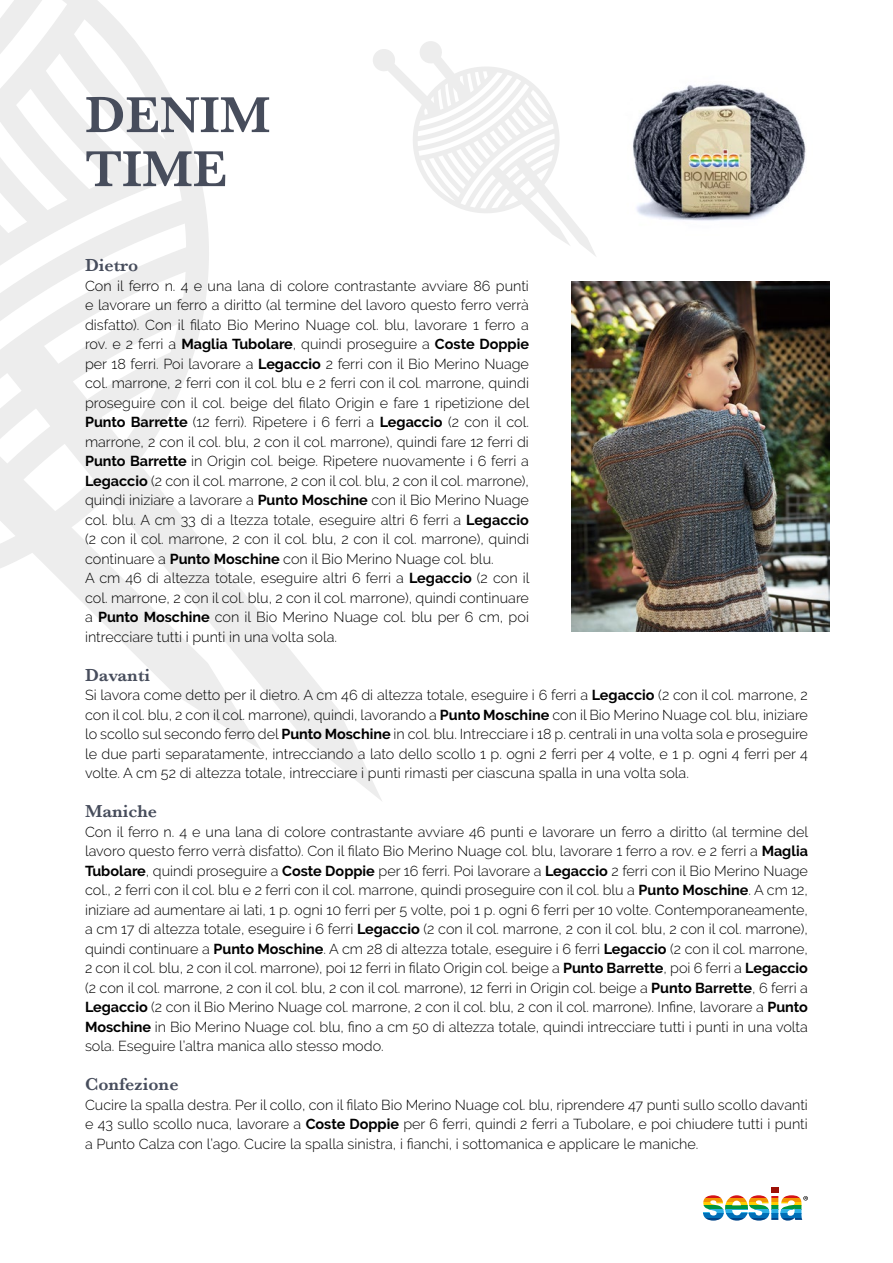
<style>
.page{position:relative;width:893px;height:1263px;background:#fff}
.page>*{position:absolute;margin:0;border:0;box-sizing:border-box;transform-origin:0 0}
.t1{font:600 52.5px/54px "Baskerville";color:#474d5c}
.t2{font:600 18px "Baskerville";color:#474d5c}
.t3{font:300 14.4px/19.5px "Raleway";color:#000;text-align:justify}
.s1{font-weight:700}
</style>
<div class="page">
<svg style="left:0;top:0;width:382px;height:801px"></svg>
<svg style="left:373px;top:41px;width:223px;height:216px"></svg>
<img style="left:571px;top:282px;width:259px;height:349px">
<img style="left:633px;top:84px;width:173px;height:137px">
<svg style="left:703px;top:1187px;width:105px;height:34px"></svg>
<h1 class="t1" style="left:85px;top:88px;width:187px">DENIM<br>TIME</h1>
<p class="t2" style="left:85px;top:253px;width:55px">Dietro</p>
<p class="t3" style="left:85px;top:276px;width:446px;text-align:left">Con il ferro n. 4 e una lana di colore contrastante avviare 86 punti e lavorare un ferro a diritto (al termine del lavoro questo ferro verrà disfatto). Con il filato Bio Merino Nuage col. blu, lavorare 1 ferro a rov. e 2 ferri a <span class="s1">Maglia Tubolare</span>, quindi proseguire a <span class="s1">Coste Doppie </span>per 18 ferri. Poi lavorare a <span class="s1">Legaccio</span> 2 ferri con il Bio Merino Nuage col. marrone, 2 ferri con il col. blu e 2 ferri con il col. marrone, quindi proseguire con il col. beige del filato Origin e fare 1 ripetizione del <span class="s1">Punto Barrette</span> (12 ferri). Ripetere i 6 ferri a <span class="s1">Legaccio</span> (2 con il col. marrone, 2 con il col. blu, 2 con il col. marrone), quindi fare 12 ferri di <span class="s1">Punto Barrette</span> in Origin col. beige. Ripetere nuovamente i 6 ferri a <span class="s1">Legaccio</span> (2 con il col. marrone, 2 con il col. blu, 2 con il col. marrone), quindi iniziare a lavorare a <span class="s1">Punto Moschine</span> con il Bio Merino Nuage col. blu. A cm 33 di a ltezza totale, eseguire altri 6 ferri a <span class="s1">Legaccio </span>(2 con il col. marrone, 2 con il col. blu, 2 con il col. marrone), quindi continuare a <span class="s1">Punto Moschine</span> con il Bio Merino Nuage col. blu.<br>A cm 46 di altezza totale, eseguire altri 6 ferri a <span class="s1">Legaccio</span> (2 con il col. marrone, 2 con il col. blu, 2 con il col. marrone), quindi continuare a <span class="s1">Punto Moschine</span> con il Bio Merino Nuage col. blu per 6 cm, poi intrecciare tutti i punti in una volta sola.</p>
<p class="t2" style="left:85px;top:662px;width:67px">Davanti</p>
<p class="t3" style="left:85px;top:685px;width:724px">Si lavora come detto per il dietro. A cm 46 di altezza totale, eseguire i 6 ferri a <span class="s1">Legaccio</span> (2 con il col. marrone, 2 con il col. blu, 2 con il col. marrone), quindi, lavorando a <span class="s1">Punto Moschine</span> con il Bio Merino Nuage col. blu, iniziare lo scollo sul secondo ferro del <span class="s1">Punto Moschine</span> in col. blu. Intrecciare i 18 p. centrali in una volta sola e proseguire le due parti separatamente, intrecciando a lato dello scollo 1 p. ogni 2 ferri per 4 volte, e 1 p. ogni 4 ferri per 4 volte. A cm 52 di altezza totale, intrecciare i punti rimasti per ciascuna spalla in una volta sola.</p>
<p class="t2" style="left:85px;top:799px;width:74px">Maniche</p>
<p class="t3" style="left:85px;top:822px;width:725px">Con il ferro n. 4 e una lana di colore contrastante avviare 46 punti e lavorare un ferro a diritto (al termine del lavoro questo ferro verrà disfatto). Con il filato Bio Merino Nuage col. blu, lavorare 1 ferro a rov. e 2 ferri a <span class="s1">Maglia Tubolare</span>, quindi proseguire a <span class="s1">Coste Doppie</span> per 16 ferri. Poi lavorare a <span class="s1">Legaccio</span> 2 ferri con il Bio Merino Nuage col., 2 ferri con il col. blu e 2 ferri con il col. marrone, quindi proseguire con il col. blu a <span class="s1">Punto Moschine</span>. A cm 12, iniziare ad aumentare ai lati, 1 p. ogni 10 ferri per 5 volte, poi 1 p. ogni 6 ferri per 10 volte. Contemporaneamente, a cm 17 di altezza totale, eseguire i 6 ferri <span class="s1">Legaccio</span> (2 con il col. marrone, 2 con il col. blu, 2 con il col. marrone), quindi continuare a <span class="s1">Punto Moschine</span>. A cm 28 di altezza totale, eseguire i 6 ferri <span class="s1">Legaccio</span> (2 con il col. marrone, 2 con il col. blu, 2 con il col. marrone), poi 12 ferri in filato Origin col. beige a <span class="s1">Punto Barrette</span>, poi 6 ferri a <span class="s1">Legaccio </span>(2 con il col. marrone, 2 con il col. blu, 2 con il col. marrone), 12 ferri in Origin col. beige a <span class="s1">Punto Barrette</span>, 6 ferri a <span class="s1">Legaccio</span> (2 con il Bio Merino Nuage col. marrone, 2 con il col. blu, 2 con il col. marrone). Infine, lavorare a <span class="s1">Punto Moschine</span> in Bio Merino Nuage col. blu, fino a cm 50 di altezza totale, quindi intrecciare tutti i punti in una volta sola. Eseguire l’altra manica allo stesso modo.</p>
<p class="t2" style="left:85px;top:1072px;width:95px">Confezione</p>
<p class="t3" style="left:85px;top:1095px;width:724px">Cucire la spalla destra. Per il collo, con il filato Bio Merino Nuage col. blu, riprendere 47 punti sullo scollo davanti e 43 sullo scollo nuca, lavorare a <span class="s1">Coste Doppie</span> per 6 ferri, quindi 2 ferri a Tubolare, e poi chiudere tutti i punti a Punto Calza con l’ago. Cucire la spalla sinistra, i fianchi, i sottomanica e applicare le maniche.</p>
</div>
